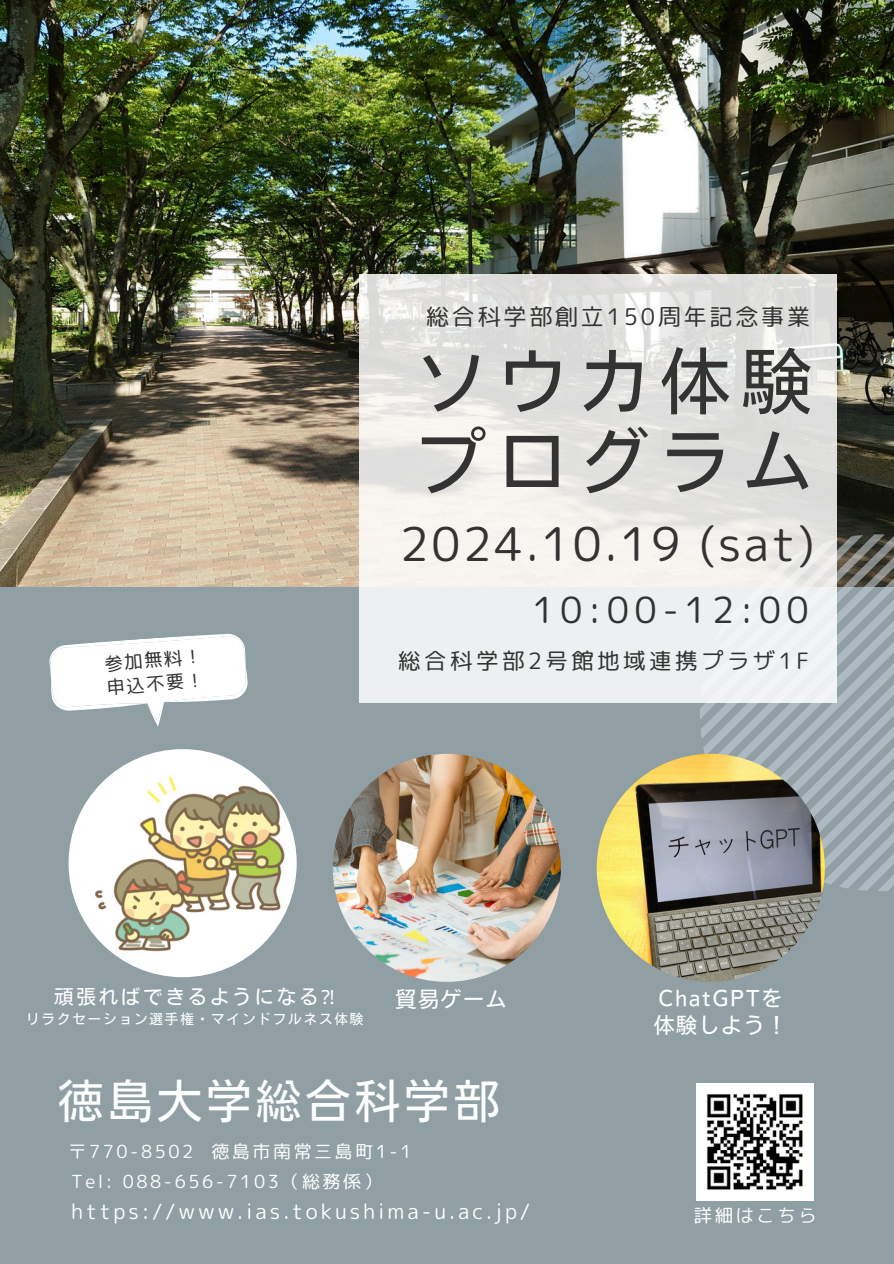
<style>
.page{position:relative;width:894px;height:1264px;background:#fff}
.page>*{position:absolute;margin:0;border:0;box-sizing:border-box;transform-origin:0 0}
.t1{font:70.5px/79.8px "Nud Motoya Cedar Std W3";letter-spacing:.155em;color:#333}
.t2{font:46.5px "rounded mplus 1 p regular";letter-spacing:.055em;color:#333}
.t3{font:45px "Nud Motoya Cedar Std W3";letter-spacing:.1em;color:#fff}
.t4{font:36px "rounded mplus 1 p regular";letter-spacing:.155em;color:#333}
.t5{font:22.95px "rounded mplus 1 p regular";letter-spacing:.12em;color:#333}
.t6{font:22.5px "rounded mplus 1 p regular";letter-spacing:.155em;color:#333}
.t7{font:21px "rounded mplus 1 p regular";letter-spacing:.14em;color:#fff}
.t8{font:21px/27px "Nud Motoya Cedar Std W3";letter-spacing:.07em;color:#fff}
.t9{font:19.5px "Nud Motoya Cedar Std W3";letter-spacing:.14em;color:#fff}
.t10{font:18.6px/23.5px "rounded mplus 1 p regular";color:#333}
.t11{font:18.3px "rounded mplus 1 p regular";letter-spacing:.14em;color:#fff}
.t12{font:18px "rounded mplus 1 p regular";letter-spacing:.14em;color:#fff}
.t13{font:13.5px "Nud Motoya Cedar Std W3";letter-spacing:.14em;color:#fff}
.s1{font-family:"Noto Sans"}
</style>
<div class="page">
<div style="left:0;top:0;width:893px;height:1263px;background:#8f9fa4"></div>
<img style="left:0;top:0;width:893px;height:586px">
<svg style="left:699px;top:534px;width:194px;height:357px"></svg>
<svg style="left:359px;top:274px;width:477px;height:428px;background:#e9e9e7"></svg>
<img style="left:68px;top:749px;width:228px;height:228px;border-radius:50%">
<img style="left:332px;top:753px;width:228px;height:228px;border-radius:50%">
<img style="left:596px;top:753px;width:228px;height:228px;border-radius:50%">
<svg style="left:49px;top:633px;width:199px;height:93px"></svg>
<img style="left:696px;top:1083px;width:117px;height:117px">
<p class="t5" style="left:426px;top:301px;width:385px">総合科学部創立150周年記念事業</p>
<p class="t1" style="left:415px;top:341px;width:397px">ソウカ体験プログラム</p>
<h4 class="t10" style="left:103px;top:652px;width:99px;rotate:-5deg">参加無料！申込不要！</h4>
<p class="t2" style="left:400px;top:511px;width:416px">2024.10.19 (sat)</p>
<p class="t4" style="left:532px;top:584px;width:278px">10:00-12:00</p>
<h2 class="t6" style="left:398px;top:644px;width:412px">総合科学部2号館地域連携プラザ1F</h2>
<p class="t9" style="left:54px;top:987px;width:282px">頑張ればできるようになる<span class="s1">⁈</span></p>
<p class="t13" style="left:26px;top:1011px;width:339px">リラクセーション選手権・マインドフルネス体験</p>
<h6 class="t8" style="left:395px;top:985px;width:112px">貿易ゲーム</h6>
<p class="t8" style="left:653px;top:984px;width:135px">ChatGPTを体験しよう！</p>
<h5 class="t3" style="left:58px;top:1078px;width:442px">徳島大学総合科学部</h5>
<h6 class="t12" style="left:68px;top:1138px;width:344px">〒770-8502 徳島市南常三島町1-1</h6>
<h5 class="t12" style="left:71px;top:1168px;width:312px">Tel: 088-656-7103（総務係）</h5>
<h5 class="t7" style="left:71px;top:1196px;width:460px">https://www.ias.tokushima-u.ac.jp/</h5>
<h6 class="t11" style="left:693px;top:1202px;width:125px">詳細はこちら</h6>
</div>
